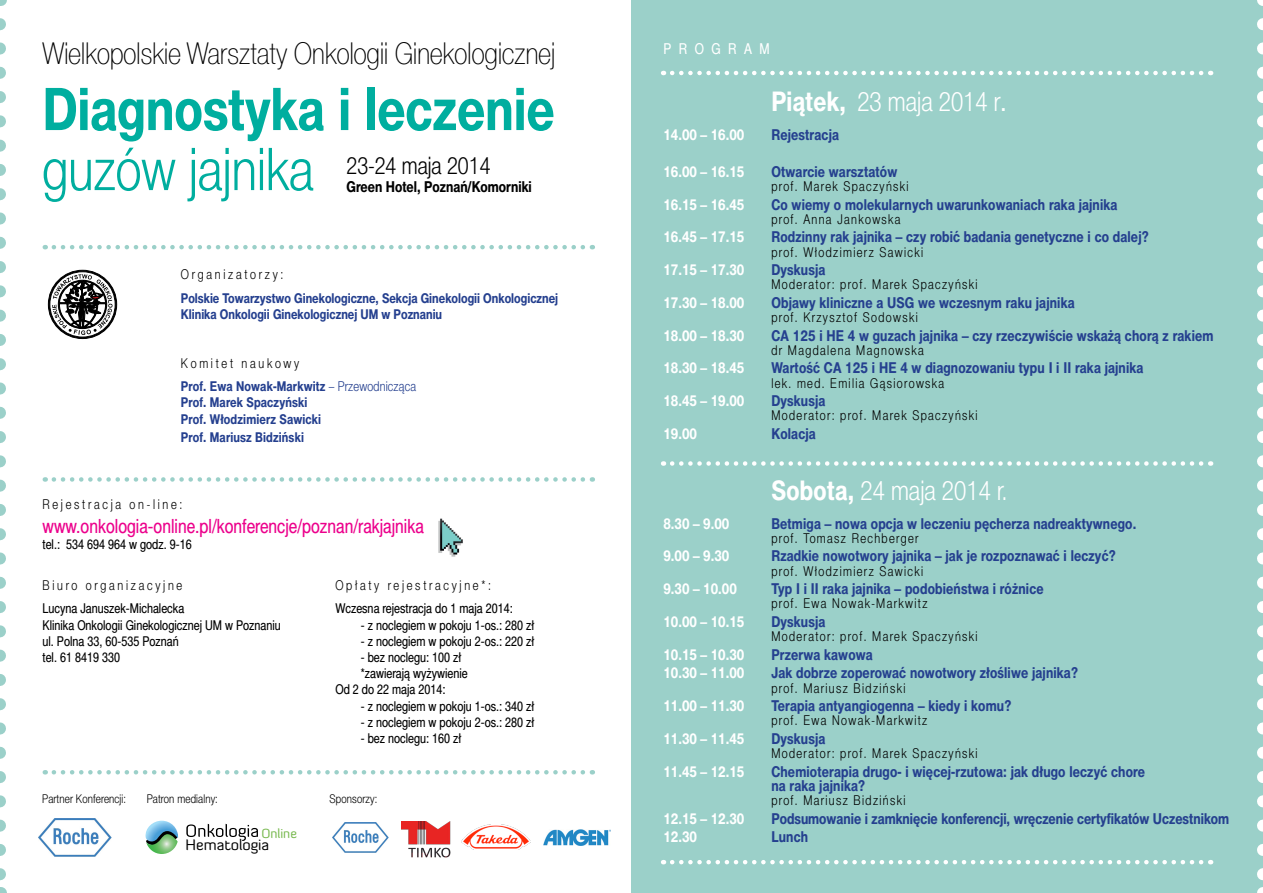
<style>
.page{position:relative;width:1263px;height:893px;background:#fff}
.page>*{position:absolute;margin:0;border:0;box-sizing:border-box;transform-origin:0 0}
.t1{font:700 58.5px "Switzer Cnd EFN";color:#00ae9f}
.t2{font:58.5px "Switzer Cnd EFN Light";color:#00ae9f}
.t3{font:30px "Switzer Cnd EFN Thin";letter-spacing:.005em;color:#000}
.t4{font:27px "Switzer Cnd EFN Light";color:#fff}
.t5{font:24px "Switzer Cnd EFN Light";color:#000}
.t6{font:19.5px "Switzer Cnd EFN";color:#ec008c}
.t7{font:700 15px/14.2px "Switzer Cnd EFN";letter-spacing:.01em;color:#25408f}
.t8{font:700 15px "Switzer Cnd EFN";color:#fff}
.t9{font:700 15px "Switzer Cnd EFN";color:#000}
.t10{font:15px "Diavlo";color:#000}
.t11{font:15px "Switzer Cnd EFN";letter-spacing:.5em;color:#fff}
.t12{font:13.5px "Switzer Cnd EFN Light";letter-spacing:.1em;color:#000}
.t13{font:13.5px/16.2px "Switzer Cnd EFN";color:#000}
.t14{font:700 13.5px/16.2px "Switzer Cnd EFN";color:#25408f}
.t15{font:13.5px "Switzer Cnd EFN Light";letter-spacing:.2em;color:#000}
.t16{font:13.05px "Diavlo";color:#74b74a}
.t17{font:12px "Switzer Cnd EFN Light";letter-spacing:.01em;color:#000}
.s1{font-family:"Switzer Cnd EFN Light";font-weight:400}
.s2{font-family:"Switzer Cnd EFN";font-weight:700}
.s3{font-family:"Switzer Cnd EFN"}
</style>
<div class="page">
<div style="left:631px;top:0;width:632px;height:893px;background:#9bd0c9"></div>
<svg style="left:1257px;top:24px;width:6px;height:857px"></svg>
<svg style="left:0;top:24px;width:6px;height:857px"></svg>
<svg style="left:45px;top:245px;width:538px;height:4px"></svg>
<svg style="left:45px;top:477px;width:538px;height:5px"></svg>
<svg style="left:45px;top:770px;width:538px;height:4px"></svg>
<svg style="left:663px;top:461px;width:538px;height:5px"></svg>
<svg style="left:663px;top:860px;width:538px;height:4px"></svg>
<svg style="left:663px;top:71px;width:538px;height:4px"></svg>
<svg style="left:48px;top:270px;width:69px;height:69px"></svg>
<img style="left:438px;top:518px;width:25px;height:39px">
<svg style="left:186px;top:824px;width:72px;height:17px"></svg>
<svg style="left:145px;top:821px;width:34px;height:33px"></svg>
<img style="left:39px;top:818px;width:72px;height:38px">
<img style="left:332px;top:823px;width:56px;height:29px">
<img style="left:402px;top:821px;width:49px;height:37px">
<img style="left:543px;top:829px;width:67px;height:17px">
<img style="left:462px;top:825px;width:69px;height:24px">
<h2 class="t3" style="left:43px;top:36px;width:514px">Wielkopolskie Warsztaty Onkologii Ginekologicznej</h2>
<h1 class="t1" style="left:43px;top:75px;width:514px">Diagnostyka i leczenie</h1>
<h1 class="t2" style="left:43px;top:136px;width:273px">guzów jajnika</h1>
<h3 class="t5" style="left:347px;top:151px;width:146px">23-24 maja 2014</h3>
<p class="t9" style="left:347px;top:177px;width:187px">Green Hotel, Poznań/Komorniki</p>
<p class="t15" style="left:181px;top:266px;width:104px">Organizatorzy:</p>
<p class="t14" style="left:181px;top:290px;width:379px">Polskie Towarzystwo Ginekologiczne, Sekcja Ginekologii Onkologicznej<br>Klinika Onkologii Ginekologicznej UM w Poznaniu</p>
<p class="t15" style="left:181px;top:355px;width:120px">Komitet naukowy</p>
<p class="t14" style="left:181px;top:378px;width:237px">Prof. Ewa Nowak-Markwitz <span class="s1">– Przewodnicząca<br></span>Prof. Marek Spaczyński<br>Prof. Włodzimierz Sawicki</p>
<p class="t14" style="left:181px;top:429px;width:125px">Prof. Mariusz Bidziński</p>
<p class="t15" style="left:43px;top:497px;width:141px">Rejestracja on-line:</p>
<h3 class="t6" style="left:43px;top:514px;width:383px">www.onkologia-online.pl/konferencje/poznan/rakjajnika</h3>
<p class="t13" style="left:43px;top:536px;width:151px">tel.: 534 694 964 w godz. 9-16</p>
<p class="t15" style="left:43px;top:577px;width:141px">Biuro organizacyjne</p>
<p class="t13" style="left:43px;top:600px;width:240px">Lucyna Januszek-Michalecka<br>Klinika Onkologii Ginekologicznej UM w Poznaniu ul. Polna 33, 60-535 Poznań<br>tel. 61 8419 330</p>
<p class="t15" style="left:335px;top:577px;width:157px">Opłaty rejestracyjne*:</p>
<p class="t13" style="left:335px;top:600px;width:179px">Wczesna rejestracja do 1 maja 2014:</p>
<p class="t13" style="left:361px;top:617px;width:175px">- z noclegiem w pokoju 1-os.: 280 zł</p>
<p class="t13" style="left:361px;top:633px;width:175px">- z noclegiem w pokoju 2-os.: 220 zł</p>
<p class="t13" style="left:361px;top:649px;width:102px">- bez noclegu: 100 zł</p>
<p class="t13" style="left:361px;top:665px;width:108px">*zawierają wyżywienie</p>
<p class="t13" style="left:335px;top:681px;width:112px">Od 2 do 22 maja 2014:</p>
<p class="t13" style="left:361px;top:698px;width:175px">- z noclegiem w pokoju 1-os.: 340 zł</p>
<p class="t13" style="left:361px;top:714px;width:175px">- z noclegiem w pokoju 2-os.: 280 zł</p>
<p class="t13" style="left:361px;top:730px;width:102px">- bez noclegu: 160 zł</p>
<p class="t17" style="left:42px;top:792px;width:85px">Partner Konferencji:</p>
<p class="t17" style="left:147px;top:792px;width:73px">Patron medialny:</p>
<p class="t17" style="left:330px;top:792px;width:49px">Sponsorzy:</p>
<p class="t16" style="left:261px;top:825px;width:37px">Online</p>
<p class="t10" style="left:186px;top:835px;width:85px">Hematologia</p>
<p class="t11" style="left:663px;top:40px;width:108px">PROGRAM</p>
<h3 class="t4" style="left:771px;top:86px;width:237px"><span class="s2">Piątek,</span> 23 maja 2014 r<span class="s3">.</span></h3>
<p class="t8" style="left:663px;top:126px;width:83px">14.00 – 16.00</p>
<p class="t7" style="left:771px;top:127px;width:69px">Rejestracja</p>
<p class="t8" style="left:663px;top:163px;width:83px">16.00 – 16.15</p>
<p class="t7" style="left:771px;top:164px;width:127px">Otwarcie warsztatów</p>
<p class="t12" style="left:771px;top:179px;width:139px">prof. Marek Spaczyński</p>
<p class="t8" style="left:663px;top:196px;width:83px">16.15 – 16.45</p>
<p class="t7" style="left:771px;top:197px;width:348px">Co wiemy o molekularnych uwarunkowaniach raka jajnika</p>
<p class="t12" style="left:771px;top:211px;width:131px">prof. Anna Jankowska</p>
<p class="t8" style="left:663px;top:228px;width:83px">16.45 – 17.15</p>
<p class="t7" style="left:771px;top:230px;width:379px">Rodzinny rak jajnika – czy robić badania genetyczne i co dalej?</p>
<p class="t12" style="left:771px;top:244px;width:153px">prof. Włodzimierz Sawicki</p>
<p class="t8" style="left:663px;top:261px;width:83px">17.15 – 17.30</p>
<p class="t7" style="left:771px;top:263px;width:56px">Dyskusja</p>
<p class="t12" style="left:771px;top:277px;width:208px">Moderator: prof. Marek Spaczyński</p>
<p class="t8" style="left:663px;top:294px;width:83px">17.30 – 18.00</p>
<p class="t7" style="left:771px;top:295px;width:305px">Objawy kliniczne a USG we wczesnym raku jajnika</p>
<p class="t12" style="left:771px;top:310px;width:148px">prof. Krzysztof Sodowski</p>
<p class="t8" style="left:663px;top:327px;width:83px">18.00 – 18.30</p>
<p class="t7" style="left:771px;top:328px;width:444px">CA 125 i HE 4 w guzach jajnika – czy rzeczywiście wskażą chorą z rakiem</p>
<p class="t12" style="left:771px;top:342px;width:154px">dr Magdalena Magnowska</p>
<p class="t8" style="left:663px;top:359px;width:83px">18.30 – 18.45</p>
<p class="t7" style="left:771px;top:361px;width:374px">Wartość CA 125 i HE 4 w diagnozowaniu typu I i II raka jajnika</p>
<p class="t12" style="left:771px;top:375px;width:174px">lek. med. Emilia Gąsiorowska</p>
<p class="t8" style="left:663px;top:392px;width:83px">18.45 – 19.00</p>
<p class="t7" style="left:771px;top:394px;width:56px">Dyskusja</p>
<p class="t12" style="left:771px;top:408px;width:208px">Moderator: prof. Marek Spaczyński</p>
<p class="t8" style="left:663px;top:425px;width:35px">19.00</p>
<p class="t7" style="left:771px;top:426px;width:46px">Kolacja</p>
<h3 class="t4" style="left:771px;top:475px;width:237px"><span class="s2">Sobota,</span> 24 maja 2014 r.</h3>
<p class="t8" style="left:663px;top:515px;width:68px">8.30 – 9.00</p>
<p class="t7" style="left:771px;top:516px;width:366px">Betmiga – nowa opcja w leczeniu pęcherza nadreaktywnego.</p>
<p class="t12" style="left:771px;top:530px;width:149px">prof. Tomasz Rechberger</p>
<p class="t8" style="left:663px;top:547px;width:68px">9.00 – 9.30</p>
<p class="t7" style="left:771px;top:549px;width:346px">Rzadkie nowotwory jajnika – jak je rozpoznawać i leczyć?</p>
<p class="t12" style="left:771px;top:563px;width:153px">prof. Włodzimierz Sawicki</p>
<p class="t8" style="left:663px;top:580px;width:75px">9.30 – 10.00</p>
<p class="t7" style="left:771px;top:582px;width:274px">Typ I i II raka jajnika – podobieństwa i różnice</p>
<p class="t12" style="left:771px;top:596px;width:158px">prof. Ewa Nowak-Markwitz</p>
<p class="t8" style="left:663px;top:613px;width:83px">10.00 – 10.15</p>
<p class="t7" style="left:771px;top:614px;width:56px">Dyskusja</p>
<p class="t12" style="left:771px;top:629px;width:208px">Moderator: prof. Marek Spaczyński</p>
<p class="t8" style="left:663px;top:646px;width:83px">10.15 – 10.30</p>
<p class="t7" style="left:771px;top:647px;width:103px">Przerwa kawowa</p>
<p class="t8" style="left:663px;top:664px;width:83px">10.30 – 11.00</p>
<p class="t7" style="left:771px;top:666px;width:308px">Jak dobrze zoperować nowotwory złośliwe jajnika?</p>
<p class="t12" style="left:771px;top:680px;width:136px">prof. Mariusz Bidziński</p>
<p class="t8" style="left:663px;top:697px;width:83px">11.00 – 11.30</p>
<p class="t7" style="left:771px;top:698px;width:241px">Terapia antyangiogenna – kiedy i komu?</p>
<p class="t12" style="left:771px;top:713px;width:158px">prof. Ewa Nowak-Markwitz</p>
<p class="t8" style="left:663px;top:730px;width:83px">11.30 – 11.45</p>
<p class="t7" style="left:771px;top:731px;width:56px">Dyskusja</p>
<p class="t12" style="left:771px;top:745px;width:208px">Moderator: prof. Marek Spaczyński</p>
<p class="t8" style="left:663px;top:762px;width:83px">11.45 – 12.15</p>
<p class="t7" style="left:771px;top:764px;width:375px">Chemioterapia drugo- i więcej-rzutowa: jak długo leczyć chore na raka jajnika?</p>
<p class="t12" style="left:771px;top:792px;width:136px">prof. Mariusz Bidziński</p>
<p class="t8" style="left:663px;top:809px;width:83px">12.15 – 12.30</p>
<p class="t7" style="left:771px;top:811px;width:459px">Podsumowanie i zamknięcie konferencji, wręczenie certyfikatów Uczestnikom</p>
<p class="t8" style="left:663px;top:828px;width:35px">12.30</p>
<p class="t7" style="left:771px;top:829px;width:38px">Lunch</p>
</div>
